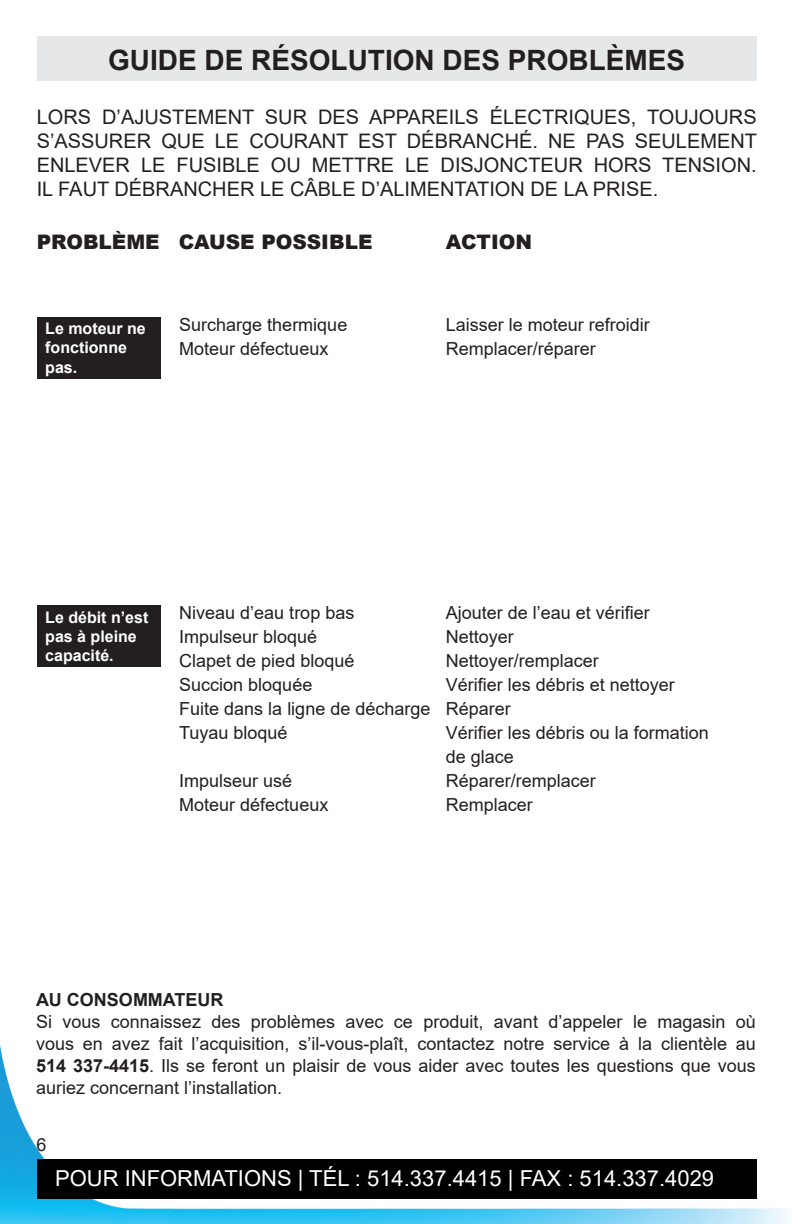
<style>
.page{position:relative;width:792px;height:1224px;background:#fff}
.page>*{position:absolute;margin:0;border:0;box-sizing:border-box;transform-origin:0 0}
.t1{font:700 28px "Arial";color:#231f20}
.t2{font:22px "Arial";color:#fff}
.t3{font:20px/24px "Arial";color:#231f20;text-align:justify}
.Style_de_paragraphe_5{font:900 20px "Arial";color:#231f20}
.t4{font:18px/24px "Arial";color:#231f20}
.t5{font:700 18px "Arial";color:#231f20}
.t6{font:700 16px/19.2px "Arial";color:#fff}
.s1{font-weight:700}
</style>
<div class="page">
<img style="left:0;top:1044px;width:790px;height:180px">
<div style="left:37px;top:605px;width:124px;height:62px;background:#231f20"></div>
<div style="left:37px;top:317px;width:124px;height:62px;background:#231f20"></div>
<div style="left:37px;top:1160px;width:720px;height:39px;background:#000"></div>
<div style="left:37px;top:36px;width:720px;height:45px;background:#e6e7e9"></div>
<p class="t1" style="left:108px;top:40px;width:579px">GUIDE DE RÉSOLUTION DES PROBLÈMES</p>
<p class="t3" style="left:37px;top:105px;width:722px">LORS D’AJUSTEMENT SUR DES APPAREILS ÉLECTRIQUES, TOUJOURS S’ASSURER QUE LE COURANT EST DÉBRANCHÉ. NE PAS SEULEMENT ENLEVER LE FUSIBLE OU METTRE LE DISJONCTEUR HORS TENSION.<br>IL FAUT DÉBRANCHER LE CÂBLE D’ALIMENTATION DE LA PRISE.</p>
<p class="Style_de_paragraphe_5" style="left:37px;top:227px;width:337px">PROBLÈME CAUSE POSSIBLE</p>
<p class="Style_de_paragraphe_5" style="left:446px;top:227px;width:88px">ACTION</p>
<p class="t6" style="left:45px;top:319px;width:102px">Le moteur ne fonctionne pas.</p>
<p class="t4" style="left:179px;top:313px;width:170px">Surcharge thermique<br>Moteur défectueux</p>
<p class="t4" style="left:446px;top:313px;width:206px">Laisser le moteur refroidir<br>Remplacer/réparer</p>
<p class="t6" style="left:45px;top:608px;width:105px">Le débit n’est pas à pleine capacité.</p>
<p class="t4" style="left:179px;top:601px;width:177px">Niveau d’eau trop bas</p>
<p class="t4" style="left:179px;top:625px;width:253px">Impulseur bloqué<br>Clapet de pied bloqué<br>Succion bloquée<br>Fuite dans la ligne de décharge<br>Tuyau bloqué</p>
<p class="t4" style="left:179px;top:769px;width:151px">Impulseur usé<br>Moteur défectueux</p>
<p class="t4" style="left:446px;top:601px;width:206px">Ajouter de l’eau et vérifier</p>
<p class="t4" style="left:446px;top:625px;width:265px">Nettoyer<br>Nettoyer/remplacer<br>Vérifier les débris et nettoyer<br>Réparer<br>Vérifier les débris ou la formation de glace<br>Réparer/remplacer<br>Remplacer</p>
<p class="t5" style="left:36px;top:987px;width:189px">AU CONSOMMATEUR</p>
<p class="t4" style="left:36px;top:1011px;width:722px;line-height:22px;text-align:justify">Si vous connaissez des problèmes avec ce produit, avant d’appeler le magasin où vous en avez fait l’acquisition, s’il-vous-plaît, contactez notre service à la clientèle au <span class="s1">514 337-4415</span>. Ils se feront un plaisir de vous aider avec toutes les questions que vous auriez concernant l’installation.</p>
<p class="t4" style="left:37px;top:1133px;width:12px">6</p>
<p class="t2" style="left:55px;top:1163px;width:661px">POUR INFORMATIONS | TÉL : 514.337.4415 | FAX : 514.337.4029</p>
</div>
